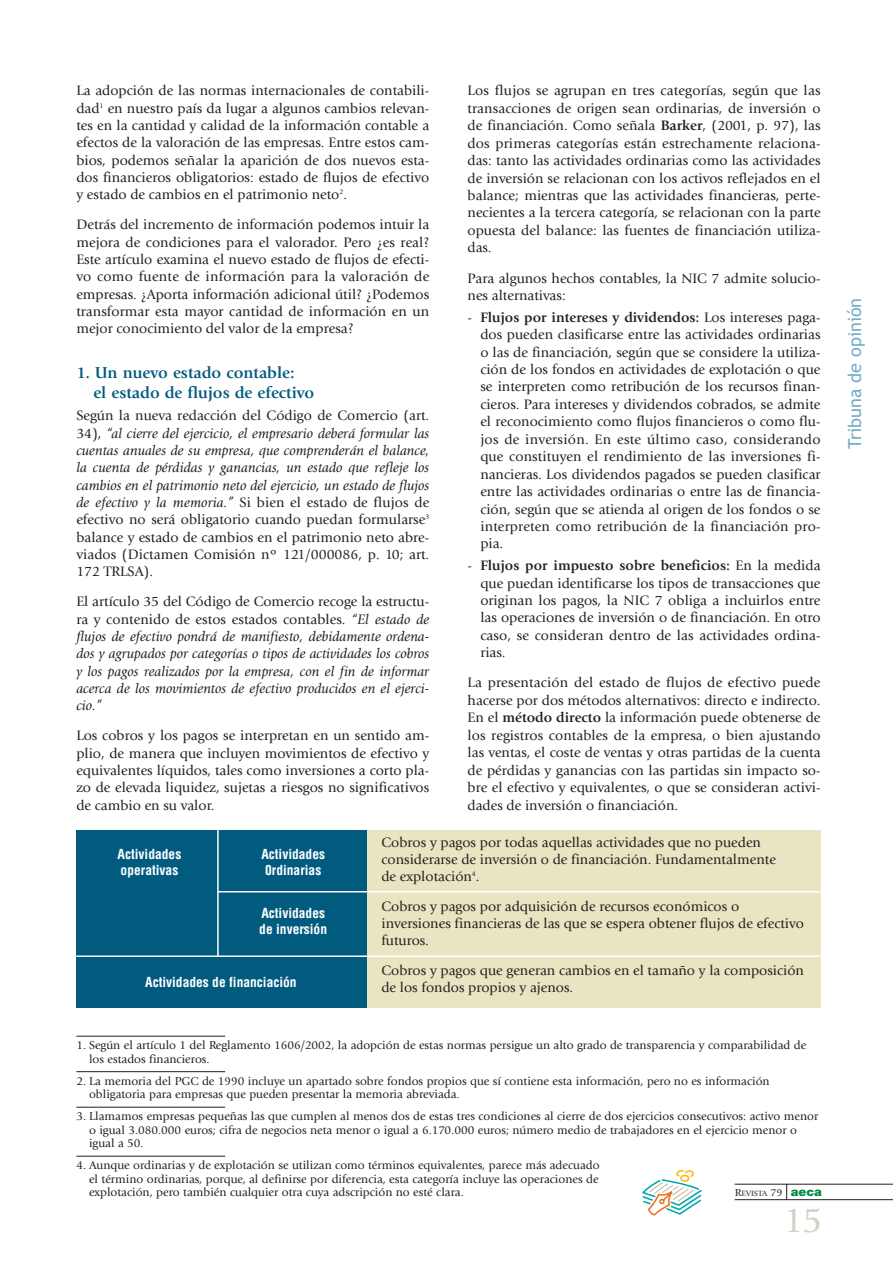
<style>
.page{position:relative;width:893px;height:1263px;background:#fff}
.page>*{position:absolute;margin:0;border:0;box-sizing:border-box;transform-origin:0 0}
.t1{font:36px "Giovanni";color:#d3d1c2}
.t2{font:18px "Trebuchet MS";color:#72adc7}
.t3{font:700 16.5px/20px "Giovanni";color:#005b7f}
.t4{font:14.25px/17.4px "Giovanni";color:#231f20;text-align:justify}
.t5{font:italic 14.25px/17.2px "Giovanni";color:#231f20;text-align:justify}
.t6{font:700 condensed 13.5px/16.2px "Helvetica";color:#fff}
.t7{font:12px/13.5px "Giovanni";color:#231f20}
.t8{font:7.8px "Giovanni";color:#231f20;scale:1.05 1}
.s1{font-style:normal}
.s2{font-weight:700}
.s3{font-size:10.5px}
.s4{font-family:"Helvetica Neue";font-weight:900;font-size:12px;color:#008c44}
</style>
<div class="page">
<hr style="left:735px;top:1184px;width:158px;height:1px;background:#231f20">
<hr style="left:735px;top:1199px;width:158px;height:1px;background:#231f20">
<svg style="left:786px;top:1185px;width:1px;height:14px"></svg>
<svg style="left:642px;top:1170px;width:60px;height:46px"></svg>
<hr style="left:76px;top:1036px;width:149px;height:1px;background:#231f20">
<hr style="left:76px;top:1071px;width:149px;height:1px;background:#231f20">
<hr style="left:76px;top:1107px;width:149px;height:1px;background:#231f20">
<hr style="left:76px;top:1156px;width:149px;height:1px;background:#231f20">
<div style="left:76px;top:830px;width:744px;height:177px;background:#e9e4c2"></div>
<div style="left:76px;top:830px;width:291px;height:177px;background:#005b7f"></div>
<hr style="left:217px;top:830px;width:2px;height:126px;background:#fff">
<hr style="left:218px;top:891px;width:602px;height:1px;background:#fff">
<hr style="left:76px;top:955px;width:744px;height:2px;background:#fff">
<p class="t4" style="left:76px;top:83px;width:354px">La adopción de las normas internacionales de contabili&shy;dad<sup>1</sup> en nuestro país da lugar a algunos cambios relevan&shy;tes en la cantidad y calidad de la información contable a efectos de la valoración de las empresas. Entre estos cam&shy;bios, podemos señalar la aparición de dos nuevos esta&shy;dos financieros obligatorios: estado de flujos de efectivo y estado de cambios en el patrimonio neto<sup>2</sup>.</p>
<p class="t4" style="left:76px;top:217px;width:354px">Detrás del incremento de información podemos intuir la mejora de condiciones para el valorador. Pero ¿es real?<br>Este artículo examina el nuevo estado de flujos de efecti&shy;vo como fuente de información para la valoración de empresas. ¿Aporta información adicional útil? ¿Podemos transformar esta mayor cantidad de información en un mejor conocimiento del valor de la empresa?</p>
<p class="t3" style="left:93px;top:364px;width:223px;text-indent:-17px">1. Un nuevo estado contable:<br>el estado de flujos de efectivo</p>
<p class="t5" style="left:76px;top:408px;width:354px"><span class="s1">Según la nueva redacción del Código de Comercio (art.<br>34),</span> “al cierre del ejercicio, el empresario deberá formular las cuentas anuales de su empresa, que comprenderán el balance, la cuenta de pérdidas y ganancias, un estado que refleje los cambios en el patrimonio neto del ejercicio, un estado de flujos de efectivo y la memoria.” <span class="s1">Si bien el estado de flujos de efectivo no será obligatorio cuando puedan formularse</span><sup>3 </sup><span class="s1">balance y estado de cambios en el patrimonio neto abre&shy;viados (Dictamen Comisión nº 121/000086, p. 10; art.<br>172 TRLSA).</span></p>
<p class="t5" style="left:76px;top:594px;width:354px"><span class="s1">El artículo 35 del Código de Comercio recoge la estructu&shy;ra y contenido de estos estados contables.</span> “El estado de flujos de efectivo pondrá de manifiesto, debidamente ordena&shy;dos y agrupados por categorías o tipos de actividades los cobros y los pagos realizados por la empresa, con el fin de informar acerca de los movimientos de efectivo producidos en el ejerci&shy;cio.”</p>
<p class="t4" style="left:76px;top:728px;width:354px">Los cobros y los pagos se interpretan en un sentido am&shy;plio, de manera que incluyen movimientos de efectivo y equivalentes líquidos, tales como inversiones a corto pla&shy;zo de elevada liquidez, sujetas a riesgos no significativos de cambio en su valor.</p>
<p class="t4" style="left:468px;top:83px;width:354px">Los flujos se agrupan en tres categorías, según que las transacciones de origen sean ordinarias, de inversión o de financiación. Como señala <span class="s2">Barker</span>, (2001, p. 97), las dos primeras categorías están estrechamente relaciona&shy;das: tanto las actividades ordinarias como las actividades de inversión se relacionan con los activos reflejados en el balance; mientras que las actividades financieras, perte&shy;necientes a la tercera categoría, se relacionan con la parte opuesta del balance: las fuentes de financiación utiliza&shy;das.</p>
<p class="t4" style="left:468px;top:270px;width:354px">Para algunos hechos contables, la NIC 7 admite solucio&shy;nes alternativas:</p>
<p class="t4" style="left:480px;top:310px;width:342px;text-indent:-13px">- <span class="s2">Flujos por intereses y dividendos:</span> Los intereses paga&shy;dos pueden clasificarse entre las actividades ordinarias o las de financiación, según que se considere la utiliza&shy;ción de los fondos en actividades de explotación o que se interpreten como retribución de los recursos finan&shy;cieros. Para intereses y dividendos cobrados, se admite el reconocimiento como flujos financieros o como flu&shy;jos de inversión. En este último caso, considerando que constituyen el rendimiento de las inversiones fi&shy;nancieras. Los dividendos pagados se pueden clasificar entre las actividades ordinarias o entre las de financia&shy;ción, según que se atienda al origen de los fondos o se interpreten como retribución de la financiación pro&shy;pia.</p>
<p class="t4" style="left:480px;top:558px;width:342px;text-indent:-13px">- <span class="s2">Flujos por impuesto sobre beneficios:</span> En la medida que puedan identificarse los tipos de transacciones que originan los pagos, la NIC 7 obliga a incluirlos entre las operaciones de inversión o de financiación. En otro caso, se consideran dentro de las actividades ordina&shy;rias.</p>
<p class="t4" style="left:468px;top:675px;width:354px">La presentación del estado de flujos de efectivo puede hacerse por dos métodos alternativos: directo e indirecto.<br>En el <span class="s2">método directo</span> la información puede obtenerse de los registros contables de la empresa, o bien ajustando las ventas, el coste de ventas y otras partidas de la cuenta de pérdidas y ganancias con las partidas sin impacto so&shy;bre el efectivo y equivalentes, o que se consideran activi&shy;dades de inversión o financiación.</p>
<p class="t6" style="left:118px;top:847px;width:65px">Actividades</p>
<p class="t6" style="left:261px;top:847px;width:65px">Actividades</p>
<p class="t6" style="left:121px;top:863px;width:59px">operativas</p>
<p class="t6" style="left:265px;top:863px;width:58px">0rdinarias</p>
<p class="t6" style="left:259px;top:906px;width:69px">Actividades de inversión</p>
<p class="t6" style="left:145px;top:975px;width:153px">Actividades de financiación</p>
<p class="t4" style="left:381px;top:835px;width:396px;text-align:left">Cobros y pagos por todas aquellas actividades que no pueden considerarse de inversión o de financiación. Fundamentalmente de explotación<sup>4</sup>.</p>
<p class="t4" style="left:381px;top:899px;width:424px;text-align:left">Cobros y pagos por adquisición de recursos económicos o inversiones financieras de las que se espera obtener flujos de efectivo futuros.</p>
<p class="t4" style="left:381px;top:963px;width:424px">Cobros y pagos que generan cambios en el tamaño y la composición de los fondos propios y ajenos.</p>
<p class="t7" style="left:89px;top:1040px;width:719px;text-indent:-13px">1. Según el artículo 1 del Reglamento 1606/2002, la adopción de estas normas persigue un alto grado de transparencia y comparabilidad de los estados financieros.</p>
<p class="t7" style="left:89px;top:1075px;width:682px;text-indent:-13px">2. La memoria del PGC de 1990 incluye un apartado sobre fondos propios que sí contiene esta información, pero no es información obligatoria para empresas que pueden presentar la memoria abreviada.</p>
<p class="t7" style="left:89px;top:1111px;width:731px;text-indent:-13px">3. Llamamos empresas pequeñas las que cumplen al menos dos de estas tres condiciones al cierre de dos ejercicios consecutivos: activo menor o igual 3.080.000 euros; cifra de negocios neta menor o igual a 6.170.000 euros; número medio de trabajadores en el ejercicio menor o igual a 50.</p>
<p class="t7" style="left:89px;top:1160px;width:512px;text-align:justify;text-indent:-13px">4. Aunque ordinarias y de explotación se utilizan como términos equivalentes, parece más adecuado el término ordinarias, porque, al definirse por diferencia, esta categoría incluye las operaciones de explotación, pero también cualquier otra cuya adscripción no esté clara.</p>
<p class="t8" style="left:735px;top:1190px;width:84px"><span class="s3">R</span>EVISTA <span class="s3">79</span> <span class="s4">aeca</span></p>
<h1 class="t1" style="left:783px;top:1206px;width:41px">15</h1>
<p class="t2" style="left:848px;top:449px;width:152px;rotate:-90deg">Tribuna de opinión</p>
</div>
